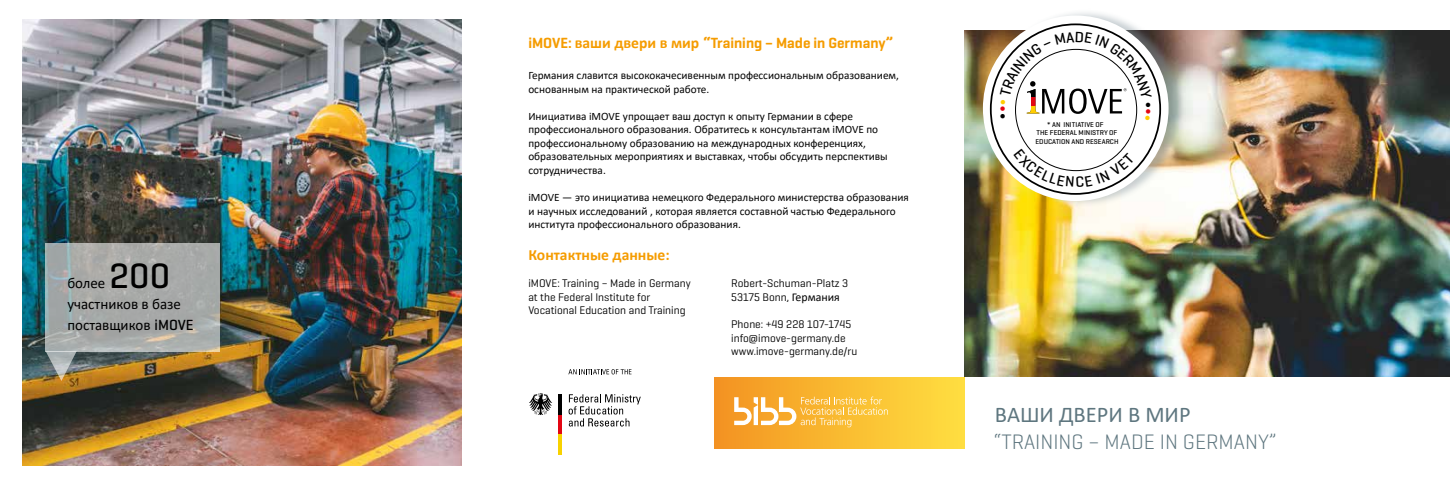
<style>
.page{position:relative;width:1450px;height:486px;background:#fff}
.page>*{position:absolute;margin:0;border:0;box-sizing:border-box;transform-origin:0 0}
.t1{font:500 35.88px "Geogrotesque";color:#000}
.t2{font:22.5px "Calibri";color:#5e767f}
.t3{font:300 21.25px "Geogrotesque";color:#5e767f}
.t4{font:700 15.62px "Calibri";color:#f59c00}
.t5{font:600 15px "Geogrotesque";color:#f59c00}
.t6{font:15px "Calibri";color:#000}
.t7{font:11.25px/13.5px "Calibri";color:#000}
.t8{font:11.25px/13.5px "Geogrotesque";color:#000}
.t9{font:500 7.12px/8.5px "Geogrotesque";color:#000;text-align:center}
.s1{font-family:"Geogrotesque";font-weight:500}
.s2{font-family:"Calibri";font-weight:700;font-size:15.62px}
.s3{font-family:"Calibri";font-size:11.88px}
</style>
<div class="page">
<img style="left:964px;top:30px;width:485px;height:346px">
<hr style="left:558px;top:414px;width:4px;height:20px;background:#e30613">
<hr style="left:558px;top:434px;width:4px;height:20px;background:#f8d200">
<hr style="left:558px;top:394px;width:4px;height:20px;background:#000">
<svg style="left:529px;top:393px;width:23px;height:22px"></svg>
<svg style="left:568px;top:394px;width:72px;height:32px"></svg>
<svg style="left:568px;top:369px;width:63px;height:5px"></svg>
<img style="left:22px;top:19px;width:440px;height:446px">
<svg style="left:46px;top:243px;width:174px;height:108px;background:#a8aba9"></svg>
<svg style="left:46px;top:351px;width:31px;height:30px"></svg>
<div style="left:985px;top:9px;width:199px;height:199px;background:#8b9aa2;opacity:.47"></div>
<div style="left:982px;top:16px;width:186px;height:185px;background:#fff;border-radius:50%"></div>
<div style="left:714px;top:377px;width:250px;height:71px;background:linear-gradient(to right,#f39321,#ffdf40)"></div>
<svg style="left:734px;top:396px;width:153px;height:31px;background:#f9c45f"></svg>
<svg style="left:999px;top:32px;width:152px;height:89px"></svg>
<svg style="left:1013px;top:149px;width:121px;height:38px"></svg>
<p class="t1" style="left:110px;top:253px;width:62px">200</p>
<p class="t6" style="left:67px;top:293px;width:115px">участников в базе</p>
<p class="t6" style="left:67px;top:314px;width:128px">поставщиков <span class="s1">iMOVE</span></p>
<p class="t6" style="left:67px;top:272px;width:40px">более</p>
<p class="t5" style="left:528px;top:33px;width:366px">iMOVE: <span class="s2">ваши двери в мир</span> “Training – Made in Germany”</p>
<p class="t7" style="left:528px;top:68px;width:372px">Германия славится высококачесивенным профессиональным образованием, основанным на практической работе.</p>
<p class="t7" style="left:528px;top:109px;width:361px">Инициатива iMOVE упрощает ваш доступ к опыту Германии в сфере профессионального образования. Обратитесь к консультантам iMOVE по профессиональному образованию на международных конференциях, образовательных мероприятиях и выставках, чтобы обсудить перспективы сотрудничества.</p>
<p class="t7" style="left:528px;top:190px;width:382px">iMOVE — это инициатива немецкого Федерального министерства образования и научных исследований , которая является составной частью Федерального института профессионального образования.</p>
<p class="t4" style="left:528px;top:244px;width:143px">Контактные данные:</p>
<p class="t8" style="left:528px;top:276px;width:164px">iMOVE: Training – Made in Germany</p>
<p class="t8" style="left:528px;top:290px;width:159px">at the Federal Institute for<br>Vocational Education and Training</p>
<p class="t8" style="left:731px;top:276px;width:118px">Robert-Schuman-Platz 3</p>
<p class="t8" style="left:731px;top:290px;width:110px">53175 Bonn, <span class="s3">Германия</span></p>
<p class="t8" style="left:731px;top:317px;width:122px">Phone: +49 228 107-1745</p>
<p class="t8" style="left:731px;top:330px;width:116px">info@imove-germany.de</p>
<p class="t8" style="left:731px;top:344px;width:128px">www.imove-germany.de/ru</p>
<p class="t9" style="left:1035px;top:120px;width:84px">* AN INITIATIVE OF<br>THE FEDERAL MINISTRY OF<br>EDUCATION AND RESEARCH</p>
<p class="t2" style="left:994px;top:399px;width:197px">ВАШИ ДВЕРИ В МИР</p>
<p class="t3" style="left:993px;top:428px;width:284px">“TRAINING – MADE IN GERMANY”</p>
</div>
